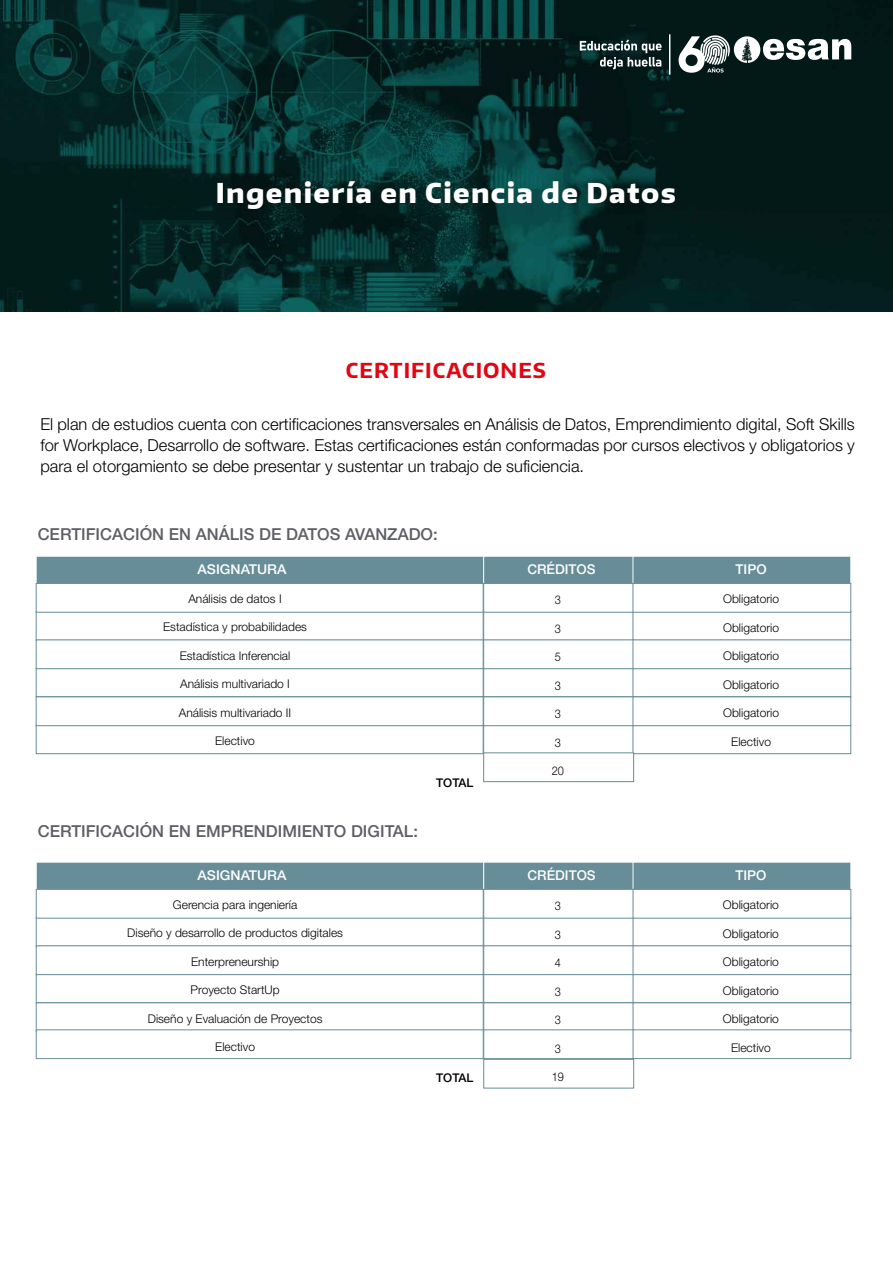
<style>
.page{position:relative;width:893px;height:1263px;background:#fff}
.page>*{position:absolute;margin:0;border:0;box-sizing:border-box;transform-origin:0 0}
.t1{font:800 27.3px "Encode Sans Normal";letter-spacing:.05em;color:#fff}
.t2{font:700 20.55px "Encode Sans Normal";letter-spacing:.05em;color:#e20613}
.t3{font:300 16.5px/21px "Helvetica Neue";color:#000;text-align:justify}
.t4{font:500 16.5px "Helvetica Neue";color:#5e5f66}
.t5{font:500 13.5px "Helvetica Neue";color:#fff}
.t6{font:500 13.5px "Helvetica Neue";color:#fff;scale:1.04 1}
.t7{font:300 12px "Helvetica Neue";color:#000}
.t8{font:300 12px "Helvetica Neue";color:#000;scale:.91 1}
.t9{font:500 12px "Helvetica Neue";color:#000}
</style>
<div class="page">
<img style="left:0;top:0;width:893px;height:311px">
<div style="left:36px;top:556px;width:448px;height:28px;background:#678d98;border:1px solid #f7f7f7"></div>
<div style="left:483px;top:556px;width:151px;height:28px;background:#678d98;border:1px solid #f7f7f7"></div>
<div style="left:633px;top:556px;width:218px;height:28px;background:#678d98;border:1px solid #f7f7f7"></div>
<div style="left:36px;top:611px;width:447px;height:30px;background:#fff;border:1px solid #678d98"></div>
<div style="left:483px;top:611px;width:151px;height:30px;background:#fff;border:1px solid #678d98"></div>
<div style="left:633px;top:611px;width:218px;height:30px;background:#fff;border:1px solid #678d98"></div>
<div style="left:36px;top:583px;width:447px;height:30px;background:#fff;border:1px solid #678d98"></div>
<div style="left:483px;top:583px;width:151px;height:30px;background:#fff;border:1px solid #678d98"></div>
<div style="left:633px;top:583px;width:218px;height:30px;background:#fff;border:1px solid #678d98"></div>
<div style="left:36px;top:639px;width:447px;height:30px;background:#fff;border:1px solid #678d98"></div>
<div style="left:483px;top:639px;width:151px;height:30px;background:#fff;border:1px solid #678d98"></div>
<div style="left:633px;top:639px;width:218px;height:30px;background:#fff;border:1px solid #678d98"></div>
<div style="left:36px;top:724px;width:447px;height:30px;background:#fff;border:1px solid #678d98"></div>
<div style="left:483px;top:724px;width:151px;height:30px;background:#fff;border:1px solid #678d98"></div>
<div style="left:633px;top:724px;width:218px;height:30px;background:#fff;border:1px solid #678d98"></div>
<div style="left:483px;top:752px;width:151px;height:30px;background:#fff;border:1px solid #678d98"></div>
<div style="left:36px;top:696px;width:447px;height:30px;background:#fff;border:1px solid #678d98"></div>
<div style="left:483px;top:696px;width:151px;height:30px;background:#fff;border:1px solid #678d98"></div>
<div style="left:633px;top:696px;width:218px;height:30px;background:#fff;border:1px solid #678d98"></div>
<div style="left:36px;top:862px;width:448px;height:28px;background:#678d98;border:1px solid #f7f7f7"></div>
<div style="left:483px;top:862px;width:151px;height:28px;background:#678d98;border:1px solid #f7f7f7"></div>
<div style="left:633px;top:862px;width:218px;height:28px;background:#678d98;border:1px solid #f7f7f7"></div>
<div style="left:36px;top:917px;width:448px;height:29px;background:#fff;border:1px solid #678d98"></div>
<div style="left:483px;top:917px;width:151px;height:29px;background:#fff;border:1px solid #678d98"></div>
<div style="left:633px;top:917px;width:218px;height:29px;background:#fff;border:1px solid #678d98"></div>
<div style="left:36px;top:889px;width:448px;height:29px;background:#fff;border:1px solid #678d98"></div>
<div style="left:483px;top:889px;width:151px;height:29px;background:#fff;border:1px solid #678d98"></div>
<div style="left:633px;top:889px;width:218px;height:29px;background:#fff;border:1px solid #678d98"></div>
<div style="left:36px;top:945px;width:448px;height:30px;background:#fff;border:1px solid #678d98"></div>
<div style="left:483px;top:945px;width:151px;height:30px;background:#fff;border:1px solid #678d98"></div>
<div style="left:633px;top:945px;width:218px;height:30px;background:#fff;border:1px solid #678d98"></div>
<div style="left:483px;top:1059px;width:151px;height:29px;background:#fff;border:1px solid #678d98"></div>
<div style="left:36px;top:1002px;width:448px;height:30px;background:#fff;border:1px solid #678d98"></div>
<div style="left:483px;top:1002px;width:151px;height:30px;background:#fff;border:1px solid #678d98"></div>
<div style="left:633px;top:1002px;width:218px;height:30px;background:#fff;border:1px solid #678d98"></div>
<div style="left:36px;top:1029px;width:448px;height:30px;background:#fff;border:1px solid #678d98"></div>
<div style="left:483px;top:1029px;width:151px;height:30px;background:#fff;border:1px solid #678d98"></div>
<div style="left:633px;top:1029px;width:218px;height:30px;background:#fff;border:1px solid #678d98"></div>
<svg style="left:679px;top:35px;width:172px;height:38px"></svg>
<hr style="left:669px;top:34px;width:1px;height:41px;background:#fff">
<svg style="left:580px;top:39px;width:82px;height:30px;background:#405554"></svg>
<h1 class="t1" style="left:216px;top:175px;width:462px">Ingeniería en Ciencia de Datos</h1>
<h2 class="t2" style="left:346px;top:357px;width:202px">CERTIFICACIONES</h2>
<p class="t3" style="left:40px;top:413px;width:816px">El plan de estudios cuenta con certificaciones transversales en Análisis de Datos, Emprendimiento digital, Soft Skills for Workplace, Desarrollo de software. Estas certificaciones están conformadas por cursos electivos y obligatorios y para el otorgamiento se debe presentar y sustentar un trabajo de suficiencia.</p>
<h3 class="t4" style="left:38px;top:524px;width:402px">CERTIFICACIÓN EN ANÁLIS DE DATOS AVANZADO:</h3>
<p class="t6" style="left:198px;top:561px;width:87px">ASIGNATURA</p>
<p class="t5" style="left:527px;top:562px;width:70px">CRÉDITOS</p>
<p class="t7" style="left:188px;top:591px;width:95px">Análisis de datos I</p>
<p class="t7" style="left:163px;top:619px;width:145px">Estadística y probabilidades</p>
<p class="t7" style="left:180px;top:648px;width:112px">Estadística Inferencial</p>
<p class="t7" style="left:180px;top:676px;width:111px">Análisis multivariado I</p>
<p class="t7" style="left:179px;top:705px;width:114px">Análisis multivariado II</p>
<p class="t7" style="left:215px;top:733px;width:41px">Electivo</p>
<h3 class="t4" style="left:38px;top:821px;width:382px">CERTIFICACIÓN EN EMPRENDIMIENTO DIGITAL:</h3>
<p class="t9" style="left:436px;top:776px;width:39px">TOTAL</p>
<p class="t8" style="left:555px;top:593px;width:8px">3</p>
<p class="t8" style="left:555px;top:621px;width:8px">3</p>
<p class="t8" style="left:555px;top:650px;width:8px">5</p>
<p class="t8" style="left:555px;top:678px;width:8px">3</p>
<p class="t8" style="left:555px;top:707px;width:8px">3</p>
<p class="t8" style="left:555px;top:735px;width:8px">3</p>
<p class="t8" style="left:552px;top:764px;width:15px">20</p>
<p class="t6" style="left:198px;top:867px;width:87px">ASIGNATURA</p>
<p class="t5" style="left:527px;top:867px;width:70px">CRÉDITOS</p>
<p class="t7" style="left:173px;top:897px;width:126px">Gerencia para ingeniería</p>
<p class="t7" style="left:127px;top:925px;width:217px">Diseño y desarrollo de productos digitales</p>
<p class="t7" style="left:191px;top:954px;width:90px">Enterpreneurship</p>
<p class="t7" style="left:191px;top:982px;width:91px">Proyecto StartUp</p>
<p class="t7" style="left:148px;top:1011px;width:176px">Diseño y Evaluación de Proyectos</p>
<p class="t7" style="left:215px;top:1039px;width:41px">Electivo</p>
<p class="t9" style="left:436px;top:1071px;width:39px">TOTAL</p>
<p class="t8" style="left:555px;top:899px;width:8px">3</p>
<p class="t8" style="left:555px;top:927px;width:8px">3</p>
<p class="t8" style="left:555px;top:956px;width:8px">4</p>
<p class="t8" style="left:555px;top:984px;width:8px">3</p>
<p class="t8" style="left:555px;top:1013px;width:8px">3</p>
<p class="t8" style="left:555px;top:1041px;width:8px">3</p>
<p class="t8" style="left:552px;top:1070px;width:15px">19</p>
<p class="t5" style="left:736px;top:561px;width:33px">TIPO</p>
<p class="t7" style="left:723px;top:592px;width:58px">Obligatorio</p>
<p class="t7" style="left:723px;top:620px;width:58px">Obligatorio</p>
<p class="t7" style="left:723px;top:649px;width:58px">Obligatorio</p>
<p class="t7" style="left:723px;top:677px;width:58px">Obligatorio</p>
<p class="t7" style="left:723px;top:706px;width:58px">Obligatorio</p>
<p class="t7" style="left:731px;top:734px;width:41px">Electivo</p>
<p class="t5" style="left:735px;top:867px;width:33px">TIPO</p>
<p class="t7" style="left:723px;top:898px;width:58px">Obligatorio</p>
<p class="t7" style="left:723px;top:926px;width:58px">Obligatorio</p>
<p class="t7" style="left:723px;top:955px;width:58px">Obligatorio</p>
<p class="t7" style="left:723px;top:983px;width:58px">Obligatorio</p>
<p class="t7" style="left:723px;top:1012px;width:58px">Obligatorio</p>
<p class="t7" style="left:731px;top:1040px;width:41px">Electivo</p>
</div>
